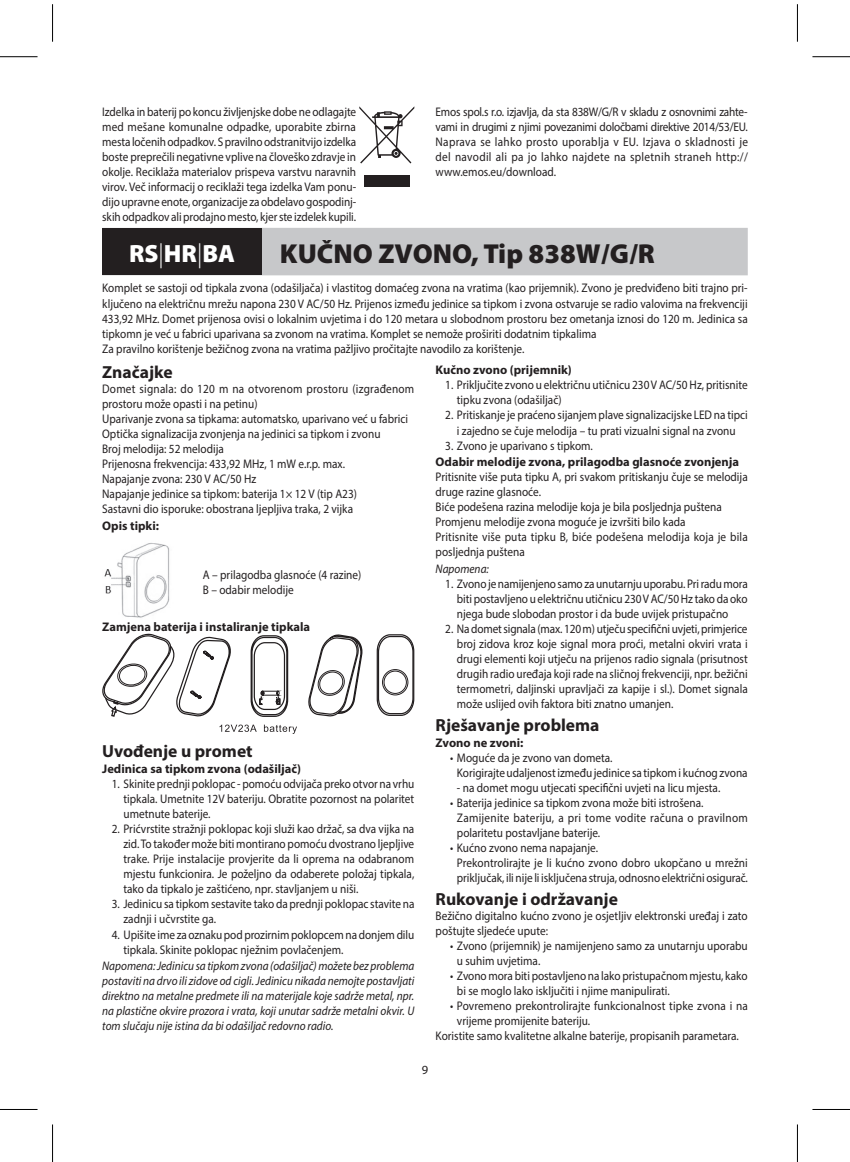
<style>
.page{position:relative;width:850px;height:1162px;background:#fff}
.page>*{position:absolute;margin:0;border:0;box-sizing:border-box;transform-origin:0 0}
.t1{font:900 27.5px "Myriad Pro";color:#231f20}
.t2{font:900 25px "Myriad Pro";color:#fff}
.t3{font:700 17.5px "Myriad Pro";color:#231f20}
.t4{font:12.5px/15px "Myriad Pro";color:#231f20;scale:.9 1}
.t5{font:italic 12.5px/15px "Myriad Pro";color:#231f20;text-align:justify;scale:.9 1}
.t6{font:700 12.5px "Myriad Pro";color:#231f20}
.t7{font:12.5px "Myriad Pro";color:#231f20}
.s1{font-weight:300}
</style>
<div class="page">
<div style="left:102px;top:228px;width:645px;height:47px;background:#c7c8ca"></div>
<div style="left:102px;top:229px;width:160px;height:46px;background:#231f20"></div>
<img style="left:104px;top:543px;width:66px;height:75px">
<svg style="left:102px;top:633px;width:313px;height:84px"></svg>
<svg style="left:219px;top:724px;width:37px;height:8px"></svg>
<svg style="left:264px;top:724px;width:33px;height:10px"></svg>
<svg style="left:359px;top:106px;width:55px;height:57px"></svg>
<div style="left:364px;top:175px;width:45px;height:11px;background:#231f20"></div>
<hr style="left:0;top:56px;width:38px;height:1px;background:#000">
<hr style="left:812px;top:56px;width:37px;height:1px;background:#000">
<hr style="left:0;top:1109px;width:38px;height:1px;background:#000">
<hr style="left:812px;top:1109px;width:37px;height:1px;background:#000">
<hr style="left:52px;top:4px;width:1px;height:38px;background:#000">
<hr style="left:52px;top:1124px;width:1px;height:38px;background:#000">
<hr style="left:796px;top:4px;width:1px;height:38px;background:#000">
<hr style="left:796px;top:1124px;width:1px;height:38px;background:#000">
<p class="t4" style="left:102px;top:104px;width:284px;text-align:justify">Izdelka in baterij po koncu življenjske dobe ne odlagajte med mešane komunalne odpadke, uporabite zbirna mesta ločenih odpadkov. S pravilno odstranitvijo izdelka boste preprečili negativne vplive na človeško zdravje in okolje. Reciklaža materialov prispeva varstvu naravnih virov. Več informacij o reciklaži tega izdelka Vam ponu&shy;dijo upravne enote, organizacije za obdelavo gospodinj&shy;skih odpadkov ali prodajno mesto, kjer ste izdelek kupili.</p>
<p class="t4" style="left:435px;top:104px;width:348px;text-align:justify">Emos spol.s r.o. izjavlja, da sta 838W/G/R v skladu z osnovnimi zahte&shy;vami in drugimi z njimi povezanimi določbami direktive 2014/53/EU.<br>Naprava se lahko prosto uporablja v EU. Izjava o skladnosti je del navodil ali pa jo lahko najdete na spletnih straneh http:// www.emos.eu/download.</p>
<h1 class="t1" style="left:280px;top:236px;width:376px">KUČNO ZVONO, Tip 838W/G/R</h1>
<p class="t4" style="left:102px;top:280px;width:718px">Komplet se sastoji od tipkala zvona (odašiljača) i vlastitog domaćeg zvona na vratima (kao prijemnik). Zvono je predviđeno biti trajno pri&shy;ključeno na električnu mrežu napona 230 V AC/50 Hz. Prijenos između jedinice sa tipkom i zvona ostvaruje se radio valovima na frekvenciji 433,92 MHz. Domet prijenosa ovisi o lokalnim uvjetima i do 120 metara u slobodnom prostoru bez ometanja iznosi do 120 m. Jedinica sa tipkomn je već u fabrici uparivana sa zvonom na vratima. Komplet se nemože proširiti dodatnim tipkalima<br>Za pravilno korištenje bežičnog zvona na vratima pažljivo pročitajte navodilo za korištenje.</p>
<h2 class="t2" style="left:129px;top:237px;width:107px">RS<span class="s1">|</span>HR<span class="s1">|</span>BA</h2>
<h3 class="t3" style="left:102px;top:361px;width:72px">Značajke</h3>
<p class="t4" style="left:102px;top:381px;width:348px">Domet signala: do 120 m na otvorenom prostoru (izgrađenom prostoru može opasti i na petinu)<br>Uparivanje zvona sa tipkama: automatsko, uparivano već u fabrici Optička signalizacija zvonjenja na jedinici sa tipkom i zvonu<br>Broj melodija: 52 melodija<br>Prijenosna frekvencija: 433,92 MHz, 1 mW e.r.p. max.<br>Napajanje zvona: 230 V AC/50 Hz<br>Napajanje jedinice sa tipkom: baterija 1× 12 V (tip A23)<br>Sastavni dio isporuke: obostrana ljepljiva traka, 2 vijka</p>
<p class="t6" style="left:102px;top:517px;width:58px">Opis tipki:</p>
<p class="t4" style="left:203px;top:567px;width:177px">A – prilagodba glasnoće (4 razine)<br>B – odabir melodije</p>
<p class="t6" style="left:102px;top:619px;width:209px">Zamjena baterija i instaliranje tipkala</p>
<h3 class="t3" style="left:102px;top:739px;width:152px">Uvođenje u promet</h3>
<p class="t6" style="left:102px;top:761px;width:200px">Jedinica sa tipkom zvona (odašiljač)</p>
<p class="t4" style="left:123px;top:776px;width:324px;text-align:justify;text-indent:-12px">1. Skinite prednji poklopac - pomoću odvijača preko otvor na vrhu tipkala. Umetnite 12V bateriju. Obratite pozornost na polaritet umetnute baterije.</p>
<p class="t4" style="left:123px;top:821px;width:324px;text-align:justify;text-indent:-12px">2. Prićvrstite stražnji poklopac koji služi kao držač, sa dva vijka na zid. To također može biti montirano pomoću dvostrano ljepljive trake. Prije instalacije provjerite da li oprema na odabranom mjestu funkcionira. Je poželjno da odaberete položaj tipkala, tako da tipkalo je zaštićeno, npr. stavljanjem u niši.</p>
<p class="t4" style="left:123px;top:896px;width:325px;text-indent:-12px">3. Jedinicu sa tipkom sestavite tako da prednji poklopac stavite na zadnji i učvrstite ga.</p>
<p class="t4" style="left:123px;top:926px;width:324px;text-indent:-12px">4. Upišite ime za oznaku pod prozirnim poklopcem na donjem dilu tipkala. Skinite poklopac nježnim povlačenjem.</p>
<p class="t5" style="left:102px;top:958px;width:348px">Napomena: Jedinicu sa tipkom zvona (odašiljač) možete bez problema postaviti na drvo ili zidove od cigli. Jedinicu nikada nemojte postavljati direktno na metalne predmete ili na materijale koje sadrže metal, npr. na plastične okvire prozora i vrata, koji unutar sadrže metalni okvir. U tom slučaju nije istina da bi odašiljač redovno radio.</p>
<p class="t6" style="left:435px;top:362px;width:138px">Kučno zvono (prijemnik)</p>
<p class="t4" style="left:456px;top:377px;width:324px;text-indent:-12px">1. Priključite zvono u električnu utičnicu 230 V AC/50 Hz, pritisnite tipku zvona (odašiljač)</p>
<p class="t4" style="left:445px;top:407px;width:337px;text-align:center">2. Pritiskanje je praćeno sijanjem plave signalizacijske LED na tipci i zajedno se čuje melodija – tu prati vizualni signal na zvonu</p>
<p class="t4" style="left:445px;top:437px;width:165px">3. Zvono je uparivano s tipkom.</p>
<p class="t6" style="left:435px;top:454px;width:305px">Odabir melodije zvona, prilagodba glasnoće zvonjenja</p>
<p class="t4" style="left:435px;top:469px;width:348px">Pritisnite više puta tipku A, pri svakom pritiskanju čuje se melodija druge razine glasnoće.<br>Biće podešena razina melodije koja je bila posljednja puštena Promjenu melodije zvona moguće je izvršiti bilo kada<br>Pritisnite više puta tipku B, biće podešena melodija koja je bila posljednja puštena</p>
<p class="t5" style="left:435px;top:561px;width:61px">Napomena:</p>
<p class="t4" style="left:456px;top:576px;width:324px;text-align:justify;text-indent:-12px">1. Zvono je namijenjeno samo za unutarnju uporabu. Pri radu mora biti postavljeno u električnu utičnicu 230 V AC/50 Hz tako da oko njega bude slobodan prostor i da bude uvijek pristupačno</p>
<p class="t4" style="left:456px;top:621px;width:324px;text-align:justify;text-indent:-12px">2. Na domet signala (max. 120 m) utječu specifični uvjeti, primjerice broj zidova kroz koje signal mora proći, metalni okviri vrata i drugi elementi koji utječu na prijenos radio signala (prisutnost drugih radio uređaja koji rade na sličnoj frekvenciji, npr. bežični termometri, daljinski upravljači za kapije i sl.). Domet signala može uslijed ovih faktora biti znatno umanjen.</p>
<h3 class="t3" style="left:435px;top:713px;width:165px">Rješavanje problema</h3>
<p class="t6" style="left:435px;top:735px;width:89px">Zvono ne zvoni:</p>
<p class="t4" style="left:456px;top:750px;width:324px;text-indent:-7px">• Moguće da je zvono van dometa.<br>Korigirajte udaljenost između jedinice sa tipkom i kućnog zvona</p>
<p class="t4" style="left:456px;top:780px;width:294px">- na domet mogu utjecati specifični uvjeti na licu mjesta.</p>
<p class="t4" style="left:456px;top:795px;width:324px;text-indent:-7px">• Baterija jedinice sa tipkom zvona može biti istrošena.<br>Zamijenite bateriju, a pri tome vodite računa o pravilnom polaritetu postavljane baterije.</p>
<p class="t4" style="left:456px;top:840px;width:325px;text-indent:-7px">• Kućno zvono nema napajanje.<br>Prekontrolirajte je li kućno zvono dobro ukopčano u mrežni priključak, ili nije li isključena struja, odnosno električni osigurač.</p>
<h3 class="t3" style="left:435px;top:888px;width:184px">Rukovanje i održavanje</h3>
<p class="t4" style="left:435px;top:908px;width:348px">Bežično digitalno kućno zvono je osjetljiv elektronski uređaj i zato poštujte sljedeće upute:</p>
<p class="t4" style="left:456px;top:938px;width:324px;text-indent:-7px">• Zvono (prijemnik) je namijenjeno samo za unutarnju uporabu u suhim uvjetima.</p>
<p class="t4" style="left:456px;top:968px;width:324px;text-indent:-7px">• Zvono mora biti postavljeno na lako pristupačnom mjestu, kako bi se moglo lako isključiti i njime manipulirati.</p>
<p class="t4" style="left:450px;top:998px;width:332px">• Povremeno prekontrolirajte funkcionalnost tipke zvona i na</p>
<p class="t4" style="left:456px;top:1013px;width:150px">vrijeme promijenite bateriju.</p>
<p class="t4" style="left:435px;top:1028px;width:338px">Koristite samo kvalitetne alkalne baterije, propisanih parametara.</p>
<p class="t7" style="left:421px;top:1062px;width:8px">9</p>
</div>
